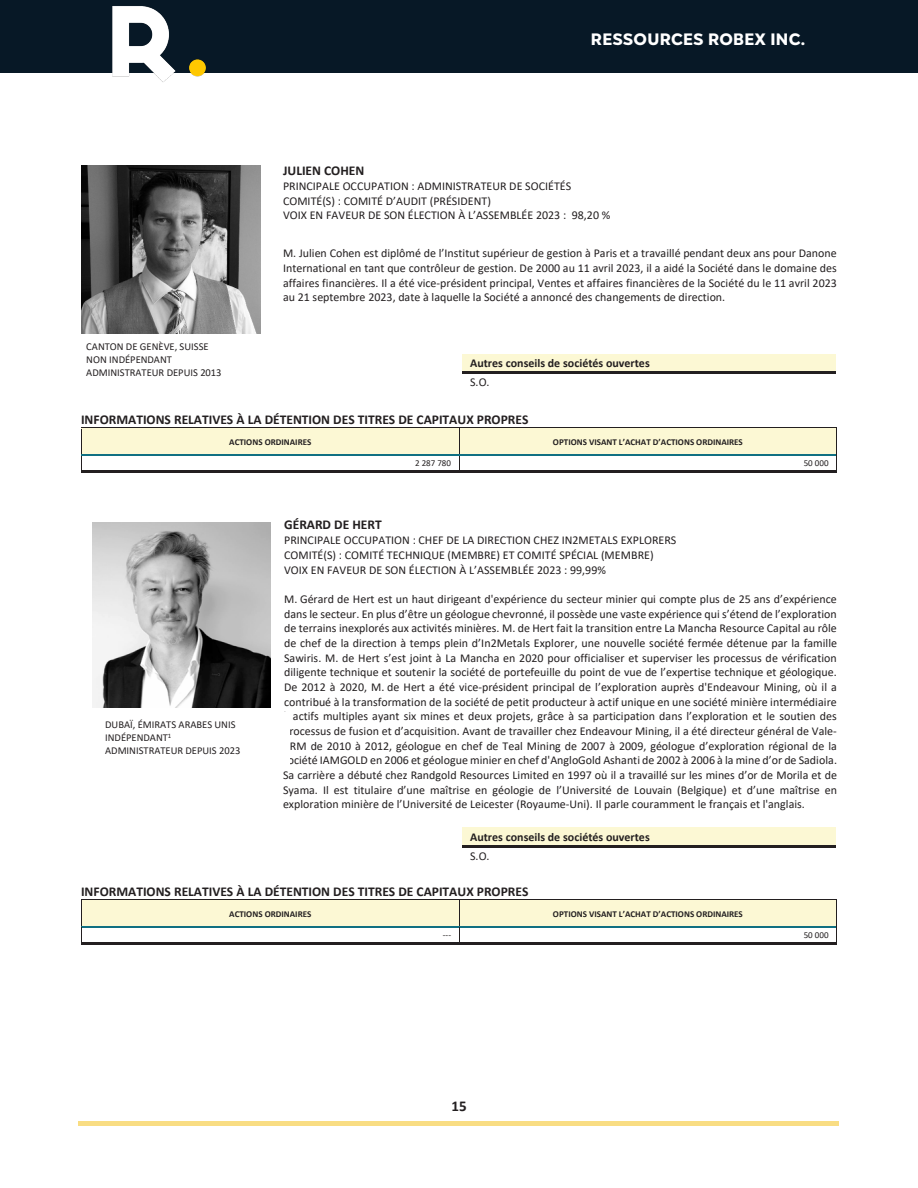
<style>
.page{position:relative;width:918px;height:1188px;background:#fff}
.page>*{position:absolute;margin:0;border:0;box-sizing:border-box;transform-origin:0 0}
.t1{font:800 16.5px "Gogh";letter-spacing:.02em;color:#fff}
.t2{font:700 15px "Calibri";color:#231f20}
.t3{font:700 13.5px "Calibri";color:#231f20}
.t4{font:12px/14.7px "Calibri";color:#231f20}
.t5{font:700 12px/19.2px "Calibri";color:#231f20}
.t6{font:10.5px/12.9px "Calibri";color:#231f20}
.t7{font:700 9px "Calibri";color:#231f20}
.t8{font:9px "Calibri";letter-spacing:.005em;color:#231f20}
.s1{font-weight:400}
</style>
<div class="page">
<div style="left:79px;top:1121px;width:760px;height:5px;background:#f9dd83"></div>
<div style="left:82px;top:429px;width:377px;height:25px;background:#fcf8d4"></div>
<div style="left:460px;top:429px;width:376px;height:25px;background:#fcf8d4"></div>
<hr style="left:82px;top:427px;width:377px;height:2px;background:#231f20">
<hr style="left:460px;top:427px;width:376px;height:2px;background:#231f20">
<hr style="left:82px;top:454px;width:377px;height:2px;background:#107082">
<hr style="left:460px;top:454px;width:376px;height:2px;background:#107082">
<svg style="left:81px;top:427px;width:1px;height:43px"></svg>
<hr style="left:81px;top:470px;width:378px;height:3px;background:#231f20">
<svg style="left:459px;top:427px;width:2px;height:46px"></svg>
<hr style="left:461px;top:470px;width:375px;height:3px;background:#231f20">
<svg style="left:836px;top:427px;width:1px;height:46px"></svg>
<div style="left:82px;top:901px;width:377px;height:25px;background:#fcf8d4"></div>
<div style="left:460px;top:901px;width:376px;height:25px;background:#fcf8d4"></div>
<hr style="left:82px;top:899px;width:377px;height:2px;background:#231f20">
<hr style="left:460px;top:899px;width:376px;height:2px;background:#231f20">
<hr style="left:82px;top:926px;width:377px;height:2px;background:#107082">
<hr style="left:460px;top:926px;width:376px;height:2px;background:#107082">
<svg style="left:81px;top:899px;width:1px;height:43px"></svg>
<hr style="left:81px;top:942px;width:378px;height:2px;background:#231f20">
<svg style="left:459px;top:899px;width:2px;height:45px"></svg>
<hr style="left:461px;top:942px;width:375px;height:2px;background:#231f20">
<svg style="left:836px;top:899px;width:1px;height:45px"></svg>
<div style="left:462px;top:354px;width:251px;height:17px;background:#fcf8d4"></div>
<div style="left:713px;top:354px;width:123px;height:17px;background:#fcf8d4"></div>
<hr style="left:462px;top:371px;width:251px;height:3px;background:#231f20">
<hr style="left:715px;top:371px;width:121px;height:3px;background:#231f20">
<div style="left:462px;top:828px;width:251px;height:17px;background:#fcf8d4"></div>
<div style="left:713px;top:828px;width:123px;height:17px;background:#fcf8d4"></div>
<hr style="left:462px;top:845px;width:251px;height:2px;background:#231f20">
<hr style="left:715px;top:845px;width:121px;height:2px;background:#231f20">
<img style="left:81px;top:166px;width:179px;height:168px">
<img style="left:93px;top:522px;width:178px;height:186px">
<div style="left:0;top:0;width:918px;height:73px;background:#071826"></div>
<img style="left:112px;top:6px;width:94px;height:76px">
<h1 class="t1" style="left:591px;top:29px;width:216px">RESSOURCES ROBEX INC.</h1>
<p class="t6" style="left:86px;top:340px;width:137px">CANTON DE GENÈVE, SUISSE<br>NON INDÉPENDANT<br>ADMINISTRATEUR DEPUIS 2013</p>
<p class="t3" style="left:283px;top:161px;width:83px">JULIEN COHEN</p>
<p class="t4" style="left:283px;top:178px;width:329px">PRINCIPALE OCCUPATION : ADMINISTRATEUR DE SOCIÉTÉS<br>COMITÉ(S) : COMITÉ D’AUDIT (PRÉSIDENT)<br>VOIX EN FAVEUR DE SON ÉLECTION À L’ASSEMBLÉE 2023 : 98,20 %</p>
<p class="t4" style="left:283px;top:246px;width:555px;text-align:justify">M. Julien Cohen est diplômé de l’Institut supérieur de gestion à Paris et a travaillé pendant deux ans pour Danone International en tant que contrôleur de gestion. De 2000 au 11 avril 2023, il a aidé la Société dans le domaine des affaires financières. Il a été vice-président principal, Ventes et affaires financières de la Société du le 11 avril 2023 au 21 septembre 2023, date à laquelle la Société a annoncé des changements de direction.</p>
<p class="t5" style="left:470px;top:353px;width:181px">Autres conseils de sociétés ouvertes<br><span class="s1">S.O.</span></p>
<p class="t3" style="left:81px;top:410px;width:449px">INFORMATIONS RELATIVES À LA DÉTENTION DES TITRES DE CAPITAUX PROPRES</p>
<p class="t7" style="left:229px;top:435px;width:84px">ACTIONS ORDINAIRES</p>
<p class="t7" style="left:553px;top:435px;width:191px">OPTIONS VISANT L’ACHAT D’ACTIONS ORDINAIRES</p>
<p class="t8" style="left:415px;top:457px;width:38px">2 287 780</p>
<p class="t8" style="left:804px;top:457px;width:26px">50 000</p>
<p class="t6" style="left:105px;top:718px;width:137px">DUBAÏ, ÉMIRATS ARABES UNIS<br>INDÉPENDANT<sup>1<br></sup>ADMINISTRATEUR DEPUIS 2023</p>
<p class="t3" style="left:284px;top:515px;width:99px">GÉRARD DE HERT</p>
<p class="t4" style="left:284px;top:533px;width:394px">PRINCIPALE OCCUPATION : CHEF DE LA DIRECTION CHEZ IN2METALS EXPLORERS<br>COMITÉ(S) : COMITÉ TECHNIQUE (MEMBRE) ET COMITÉ SPÉCIAL (MEMBRE)<br>VOIX EN FAVEUR DE SON ÉLECTION À L’ASSEMBLÉE 2023 : 99,99%</p>
<p class="t4" style="left:283px;top:591px;width:556px;text-align:justify">M. Gérard de Hert est un haut dirigeant d'expérience du secteur minier qui compte plus de 25 ans d’expérience dans le secteur. En plus d’être un géologue chevronné, il possède une vaste expérience qui s’étend de l’exploration de terrains inexplorés aux activités minières. M. de Hert fait la transition entre La Mancha Resource Capital au rôle de chef de la direction à temps plein d’In2Metals Explorer, une nouvelle société fermée détenue par la famille Sawiris. M. de Hert s’est joint à La Mancha en 2020 pour officialiser et superviser les processus de vérification diligente technique et soutenir la société de portefeuille du point de vue de l’expertise technique et géologique.<br>De 2012 à 2020, M. de Hert a été vice-président principal de l’exploration auprès d'Endeavour Mining, où il a contribué à la transformation de la société de petit producteur à actif unique en une société minière intermédiaire à actifs multiples ayant six mines et deux projets, grâce à sa participation dans l’exploration et le soutien des processus de fusion et d’acquisition. Avant de travailler chez Endeavour Mining, il a été directeur général de Vale-ARM de 2010 à 2012, géologue en chef de Teal Mining de 2007 à 2009, géologue d’exploration régional de la société IAMGOLD en 2006 et géologue minier en chef d'AngloGold Ashanti de 2002 à 2006 à la mine d’or de Sadiola.<br>Sa carrière a débuté chez Randgold Resources Limited en 1997 où il a travaillé sur les mines d’or de Morila et de Syama. Il est titulaire d’une maîtrise en géologie de l’Université de Louvain (Belgique) et d’une maîtrise en exploration minière de l’Université de Leicester (Royaume-Uni). Il parle couramment le français et l'anglais.</p>
<p class="t5" style="left:470px;top:827px;width:181px">Autres conseils de sociétés ouvertes<br><span class="s1">S.O.</span></p>
<p class="t3" style="left:81px;top:882px;width:449px">INFORMATIONS RELATIVES À LA DÉTENTION DES TITRES DE CAPITAUX PROPRES</p>
<p class="t7" style="left:229px;top:907px;width:84px">ACTIONS ORDINAIRES</p>
<p class="t7" style="left:553px;top:907px;width:191px">OPTIONS VISANT L’ACHAT D’ACTIONS ORDINAIRES</p>
<p class="t8" style="left:443px;top:929px;width:10px">---</p>
<p class="t8" style="left:804px;top:929px;width:26px">50 000</p>
<p class="t2" style="left:451px;top:1096px;width:17px">15</p>
</div>
